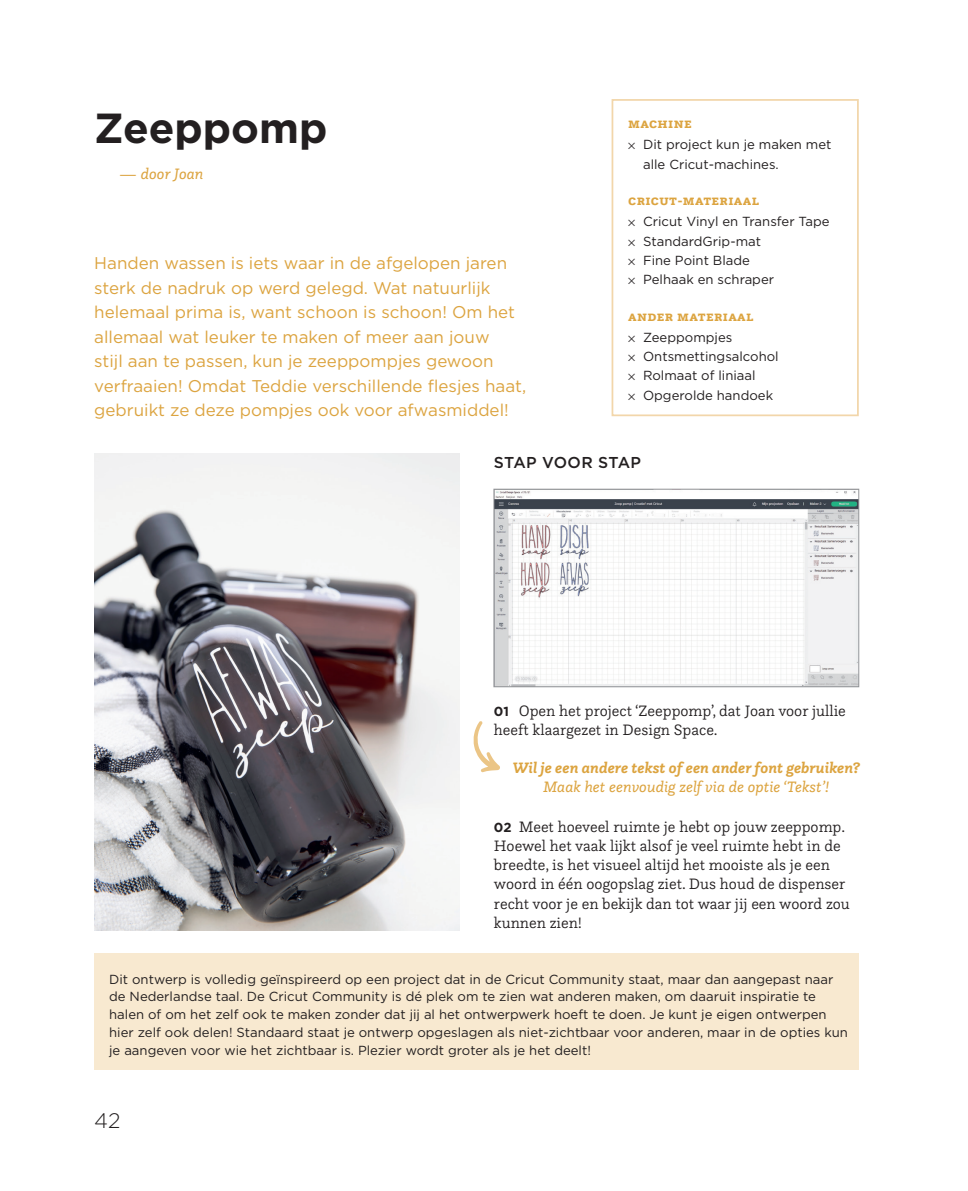
<style>
.page{position:relative;width:968px;height:1191px;background:#fff}
.page>*{position:absolute;margin:0;border:0;box-sizing:border-box;transform-origin:0 0}
.hoofdtitel{font:700 42px "Gotham";color:#231f20}
.t1{font:300 21px "Gotham";color:#231f20}
.inleiding{font:16.97px/24.5px "Gotham";color:#dca440}
.t2{font:300 15.75px/19.2px "Questa Slab";color:#231f20}
.insert_tekst{font:italic 700 15.75px/19.2px "Questa Slab";color:#dca440;text-align:center}
.stap_voor_stap{font:500 15.75px "Gotham";letter-spacing:.01em;color:#231f20}
.insert_tekst-2{font:italic 15.75px "Questa Slab";color:#dca440}
.tussentitel_materiaa{font:700 14.88px "Questa Slab";letter-spacing:.025em;color:#dca440}
.insert_kader_body{font:13.12px/17.8px "Gotham";color:#231f20}
.s1{font-family:"Questa Slab";font-weight:300}
.s2{font-family:"Gotham";font-weight:700;font-size:13.12px}
.s3{font-weight:400}
</style>
<div class="page">
<div style="left:611px;top:99px;width:247px;height:317px;border:2px solid #f2d6aa"></div>
<img style="left:94px;top:453px;width:365px;height:477px">
<img style="left:495px;top:491px;width:361px;height:194px">
<div style="left:493px;top:489px;width:365px;height:198px;border:1px solid #939598"></div>
<div style="left:94px;top:953px;width:764px;height:117px;background:#f8e9d0"></div>
<svg style="left:473px;top:721px;width:27px;height:51px"></svg>
<p class="hoofdtitel" style="left:94px;top:100px;width:235px">Zeeppomp</p>
<p class="tussentitel_materiaa" style="left:628px;top:114px;width:65px">Machine</p>
<p class="insert_kader_body" style="left:643px;top:135px;width:190px;line-height:19.2px;text-indent:-15px"><span class="s1">×</span> Dit project kun je maken met alle Cricut-machines.</p>
<p class="tussentitel_materiaa" style="left:628px;top:191px;width:132px">Cricut-materiaal</p>
<p class="insert_kader_body" style="left:628px;top:212px;width:203px"><span class="s1">×</span> Cricut Vinyl en Transfer Tape</p>
<p class="insert_kader_body" style="left:628px;top:232px;width:134px"><span class="s1">×</span> StandardGrip-mat</p>
<p class="insert_kader_body" style="left:628px;top:251px;width:123px"><span class="s1">×</span> Fine Point Blade</p>
<p class="insert_kader_body" style="left:628px;top:270px;width:147px"><span class="s1">×</span> Pelhaak en schraper</p>
<p class="tussentitel_materiaa" style="left:628px;top:306px;width:127px">Ander materiaal</p>
<p class="insert_kader_body" style="left:628px;top:328px;width:106px"><span class="s1">×</span> Zeeppompjes</p>
<p class="insert_kader_body" style="left:628px;top:347px;width:152px"><span class="s1">×</span> Ontsmettingsalcohol</p>
<p class="insert_kader_body" style="left:628px;top:366px;width:129px"><span class="s1">×</span> Rolmaat of liniaal</p>
<p class="insert_kader_body" style="left:628px;top:386px;width:146px"><span class="s1">×</span> Opgerolde handoek</p>
<p class="insert_tekst-2" style="left:119px;top:164px;width:86px">— door Joan</p>
<p class="inleiding" style="left:94px;top:250px;width:433px">Handen wassen is iets waar in de afgelopen jaren sterk de nadruk op werd gelegd. Wat natuurlijk helemaal prima is, want schoon is schoon! Om het allemaal wat leuker te maken of meer aan jouw<br>stijl aan te passen, kun je zeeppompjes gewoon verfraaien! Omdat Teddie verschillende flesjes haat, gebruikt ze deze pompjes ook voor afwasmiddel!</p>
<p class="stap_voor_stap" style="left:494px;top:452px;width:149px">STAP VOOR STAP</p>
<p class="t2" style="left:494px;top:700px;width:353px"><span class="s2">01</span> Open het project ‘Zeeppomp’, dat Joan voor jullie heeft klaargezet in Design Space.</p>
<p class="insert_tekst" style="left:512px;top:757px;width:349px">Wil je een andere tekst of een ander font gebruiken?<br><span class="s3">Maak het eenvoudig zelf via de optie ‘Tekst’!</span></p>
<p class="t2" style="left:494px;top:816px;width:357px"><span class="s2">02</span> Meet hoeveel ruimte je hebt op jouw zeeppomp.<br>Hoewel het vaak lijkt alsof je veel ruimte hebt in de breedte, is het visueel altijd het mooiste als je een woord in één oogopslag ziet. Dus houd de dispenser recht voor je en bekijk dan tot waar jij een woord zou kunnen zien!</p>
<p class="insert_kader_body" style="left:109px;top:969px;width:740px">Dit ontwerp is volledig geïnspireerd op een project dat in de Cricut Community staat, maar dan aangepast naar de Nederlandse taal. De Cricut Community is dé plek om te zien wat anderen maken, om daaruit inspiratie te halen of om het zelf ook te maken zonder dat jij al het ontwerpwerk hoeft te doen. Je kunt je eigen ontwerpen hier zelf ook delen! Standaard staat je ontwerp opgeslagen als niet-zichtbaar voor anderen, maar in de opties kun je aangeven voor wie het zichtbaar is. Plezier wordt groter als je het deelt!</p>
<h2 class="t1" style="left:94px;top:1107px;width:28px">42</h2>
</div>
